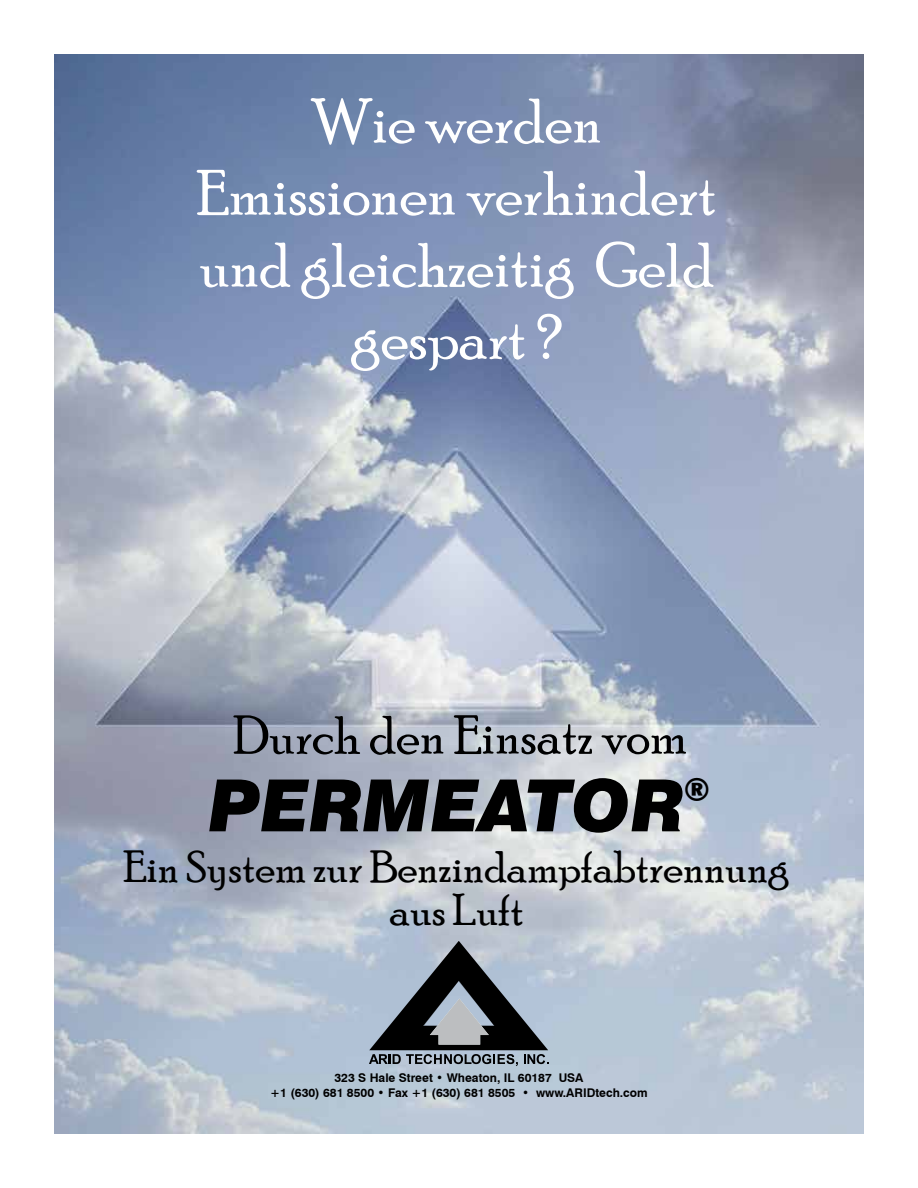
<style>
.page{position:relative;width:918px;height:1188px;background:#fff}
.page>*{position:absolute;margin:0;border:0;box-sizing:border-box;transform-origin:0 0}
.t1{font:italic 900 72px "Swiss 721 BT";color:#000}
.t2{font:63px/72px "Poor Richard";color:#fff;text-align:center}
.t3{font:54px "Poor Richard";color:#000}
.t4{font:45px/43.5px "Poor Richard";color:#000;text-align:center}
.t5{font:900 31.5px "Swiss 721 BT";color:#000}
.t6{font:700 12px/14.4px "Swiss 721 BT";color:#000;text-align:center}
</style>
<div class="page">
<img style="left:54px;top:54px;width:810px;height:1080px">
<svg style="left:369px;top:941px;width:180px;height:125px;background:#717a85"></svg>
<h2 class="t2" style="left:197px;top:85px;width:522px">Wie werden<br>Emissionen verhindert und gleichzeitig Geld gespart ?</h2>
<h3 class="t3" style="left:233px;top:704px;width:456px">Durch den Einsatz vom</h3>
<h1 class="t1" style="left:208px;top:762px;width:477px">PERMEATOR</h1>
<h3 class="t5" style="left:684px;top:771px;width:28px">®</h3>
<h3 class="t4" style="left:123px;top:844px;width:668px">Ein System zur Benzindampfabtrennung aus Luft</h3>
<p class="t6" style="left:270px;top:1071px;width:379px">323 S Hale Street • Wheaton, IL 60187 USA<br>+1 (630) 681 8500 • Fax +1 (630) 681 8505 • www.ARIDtech.com</p>
</div>
